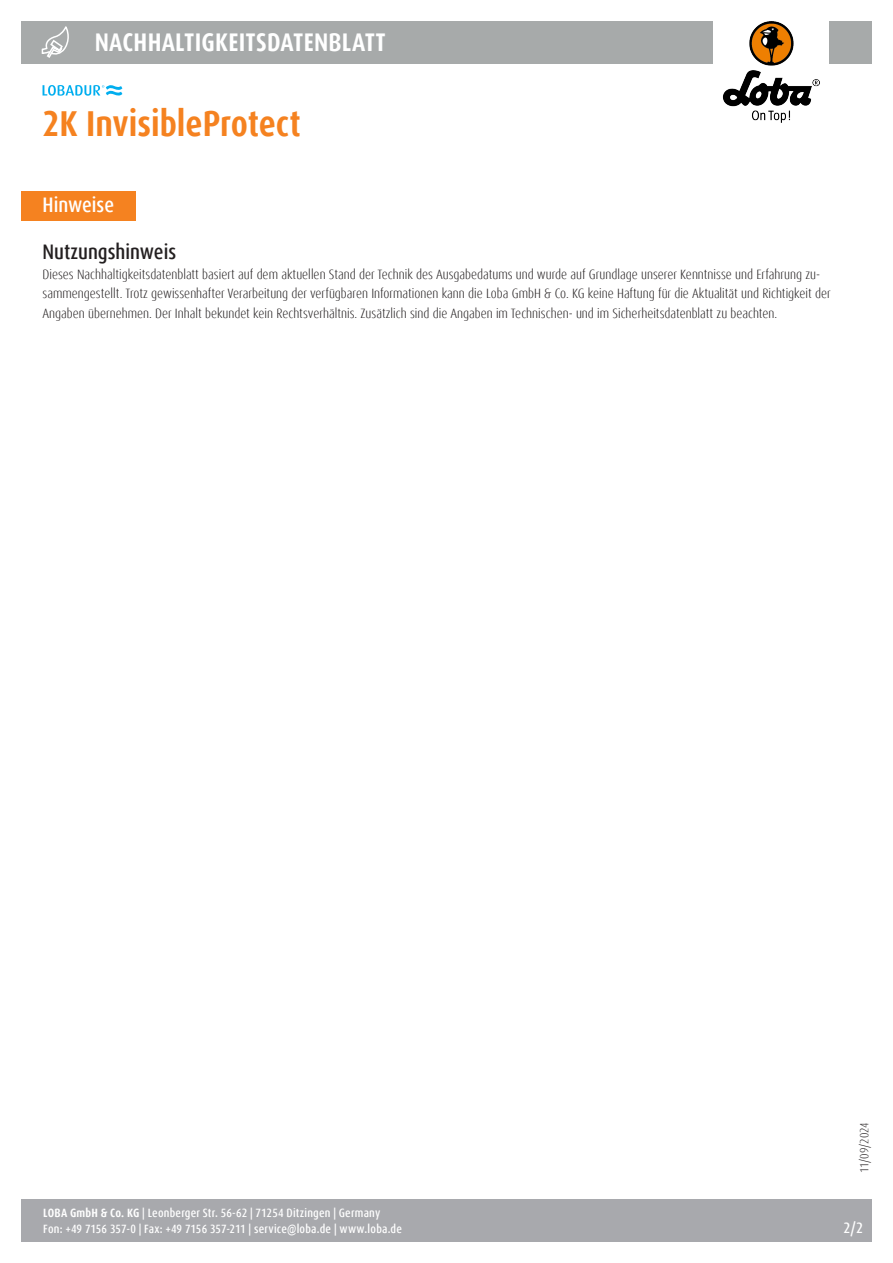
<style>
.page{position:relative;width:893px;height:1263px;background:#fff}
.page>*{position:absolute;margin:0;border:0;box-sizing:border-box;transform-origin:0 0}
.Name{font:700 condensed 36px "Dax OT";color:#f58220}
.t1{font:700 condensed 25.5px "Dax OT";letter-spacing:.01em;color:#fff}
.Titel_Glossar{font:500 condensed 21px "Dax OT";color:#231f20}
.Titel{font:500 condensed 21px "Dax OT";color:#fff}
.t2{font:500 condensed 15px "Dax OT";color:#fff}
.Text_Glossar{font:300 condensed 13.5px/19.5px "Dax OT";color:#231f20}
.t3{font:500 condensed 12px/16.5px "Dax OT";letter-spacing:.015em;color:#fff}
.t4{font:300 condensed 12px "Dax OT";letter-spacing:-.01em;color:#231f20}
.s1{font-weight:700}
</style>
<div class="page">
<svg style="left:43px;top:85px;width:79px;height:11px"></svg>
<div style="left:21px;top:1199px;width:851px;height:43px;background:#a8a9ad"></div>
<div style="left:21px;top:21px;width:851px;height:43px;background:#a7aaaa"></div>
<svg style="left:41px;top:27px;width:28px;height:31px"></svg>
<img style="left:714px;top:21px;width:115px;height:102px">
<div style="left:21px;top:191px;width:114px;height:30px;background:#f58220"></div>
<h2 class="t1" style="left:95px;top:26px;width:292px">NACHHALTIGKEITSDATENBLATT</h2>
<p class="Name" style="left:43px;top:100px;width:260px">2K InvisibleProtect</p>
<p class="Titel" style="left:43px;top:191px;width:73px">Hinweise</p>
<p class="Titel_Glossar" style="left:43px;top:238px;width:135px">Nutzungshinweis</p>
<p class="Text_Glossar" style="left:43px;top:264px;width:790px">Dieses Nachhaltigkeitsdatenblatt basiert auf dem aktuellen Stand der Technik des Ausgabedatums und wurde auf Grundlage unserer Kenntnisse und Erfahrung zu&shy;sammengestellt. Trotz gewissenhafter Verarbeitung der verfügbaren Informationen kann die Loba GmbH &amp; Co. KG keine Haftung für die Aktualität und Richtigkeit der<br>Angaben übernehmen. Der Inhalt bekundet kein Rechtsverhältnis. Zusätzlich sind die Angaben im Technischen- und im Sicherheitsdatenblatt zu beachten.</p>
<p class="t3" style="left:43px;top:1205px;width:360px"><span class="s1">LOBA GmbH &amp; Co. KG</span> | Leonberger Str. 56-62 | 71254 Ditzingen | Germany<br>Fon: +49 7156 357-0 | Fax: +49 7156 357-211 | service@loba.de | www.loba.de</p>
<p class="t4" style="left:857px;top:1173px;width:52px;rotate:-90deg">11/09/2024</p>
<p class="t2" style="left:843px;top:1218px;width:21px">2/2</p>
</div>
